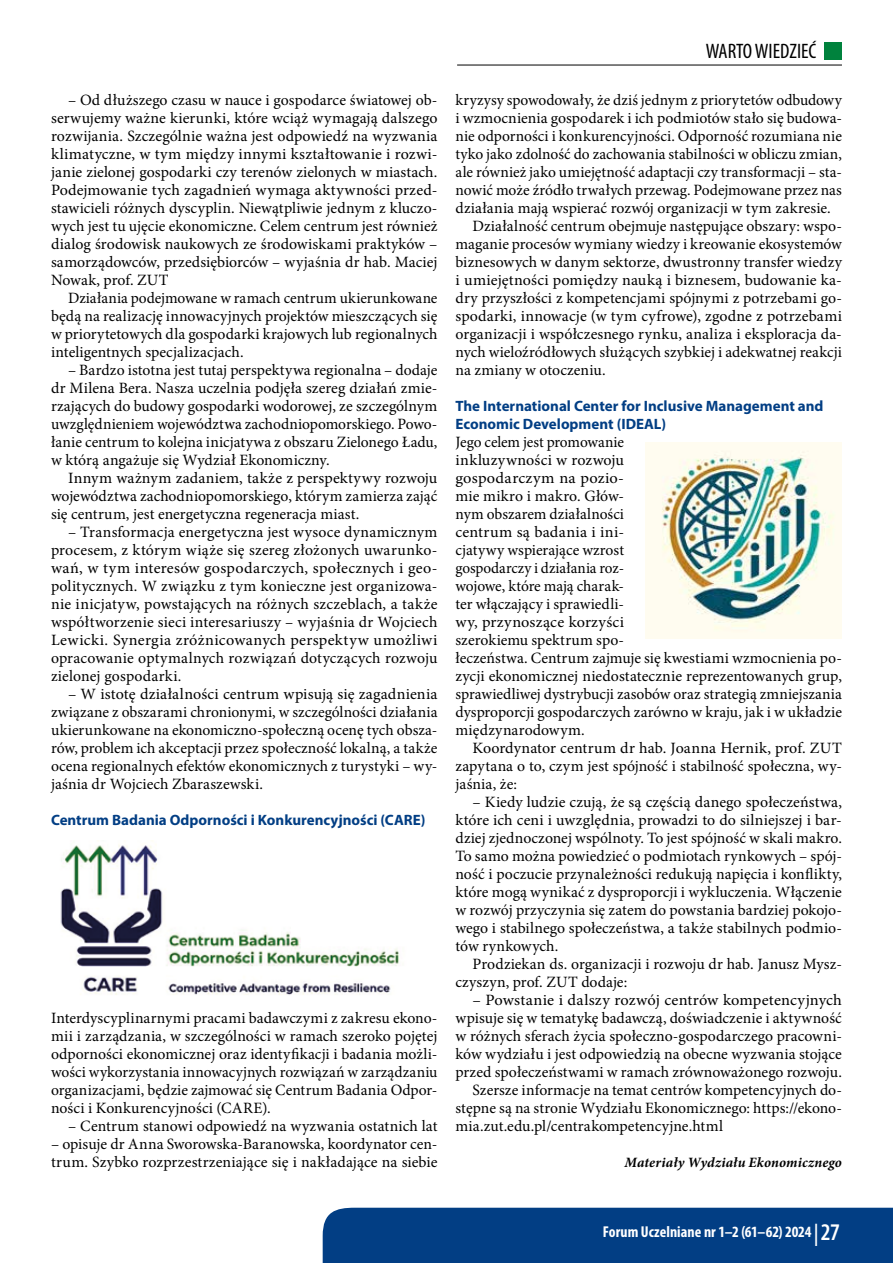
<style>
.page{position:relative;width:893px;height:1263px;background:#fff}
.page>*{position:absolute;margin:0;border:0;box-sizing:border-box;transform-origin:0 0}
.t1{font:condensed 21px "Myriad Pro";color:#000}
.t2{font:15.75px/18px "Minion Pro";letter-spacing:.005em;color:#000;text-align:justify}
.t3{font:15.75px "Minion Pro";letter-spacing:.005em;color:#000;scale:1.04 1}
.t4{font:700 condensed 15.75px "Myriad Pro";letter-spacing:.005em;color:#fff}
.t5{font:700 15px/18px "Myriad Pro";color:#023e84}
.t6{font:italic 700 14.25px "Minion Pro";letter-spacing:.01em;color:#000}
.s1{font-weight:400;font-size:33px}
.s2{font-weight:600;font-size:24px}
</style>
<div class="page">
<div style="left:825px;top:43px;width:17px;height:17px;background:#00823d"></div>
<hr style="left:457px;top:65px;width:385px;height:1px;background:#000">
<div style="left:323px;top:1208px;width:570px;height:55px;background:#023e84"></div>
<img style="left:60px;top:845px;width:339px;height:150px">
<img style="left:645px;top:442px;width:197px;height:197px">
<p class="t2" style="left:51px;top:91px;width:388px;text-indent:17px">– Od dłuższego czasu w nauce i gospodarce światowej ob&shy;serwujemy ważne kierunki, które wciąż wymagają dalszego rozwijania. Szczególnie ważna jest odpowiedź na wyzwania klimatyczne, w tym między innymi kształtowanie i rozwi&shy;janie zielonej gospodarki czy terenów zielonych w miastach.<br>Podejmowanie tych zagadnień wymaga aktywności przed&shy;stawicieli różnych dyscyplin. Niewątpliwie jednym z kluczo&shy;wych jest tu ujęcie ekonomiczne. Celem centrum jest również dialog środowisk naukowych ze środowiskami praktyków – samorządowców, przedsiębiorców – wyjaśnia dr hab. Maciej Nowak, prof. ZUT</p>
<p class="t2" style="left:51px;top:289px;width:388px;text-indent:17px">Działania podejmowane w ramach centrum ukierunkowane będą na realizację innowacyjnych projektów mieszczących się w priorytetowych dla gospodarki krajowych lub regionalnych inteligentnych specjalizacjach.</p>
<p class="t2" style="left:51px;top:361px;width:388px;text-indent:17px">– Bardzo istotna jest tutaj perspektywa regionalna – dodaje dr Milena Bera. Nasza uczelnia podjęła szereg działań zmie&shy;rzających do budowy gospodarki wodorowej, ze szczególnym uwzględnieniem województwa zachodniopomorskiego. Powo&shy;łanie centrum to kolejna inicjatywa z obszaru Zielonego Ładu, w którą angażuje się Wydział Ekonomiczny.</p>
<p class="t2" style="left:51px;top:469px;width:388px;text-indent:17px">Innym ważnym zadaniem, także z perspektywy rozwoju województwa zachodniopomorskiego, którym zamierza zająć się centrum, jest energetyczna regeneracja miast.</p>
<p class="t2" style="left:51px;top:523px;width:388px;text-indent:17px">– Transformacja energetyczna jest wysoce dynamicznym procesem, z którym wiąże się szereg złożonych uwarunko&shy;wań, w tym interesów gospodarczych, społecznych i geo&shy;politycznych. W związku z tym konieczne jest organizowa&shy;nie inicjatyw, powstających na różnych szczeblach, a także współtworzenie sieci interesariuszy – wyjaśnia dr Wojciech Lewicki. Synergia zróżnicowanych perspektyw umożliwi opracowanie optymalnych rozwiązań dotyczących rozwoju zielonej gospodarki.</p>
<p class="t2" style="left:51px;top:685px;width:388px;text-indent:17px">– W istotę działalności centrum wpisują się zagadnienia związane z obszarami chronionymi, w szczególności działania ukierunkowane na ekonomiczno-społeczną ocenę tych obsza&shy;rów, problem ich akceptacji przez społeczność lokalną, a także ocena regionalnych efektów ekonomicznych z turystyki – wy&shy;jaśnia dr Wojciech Zbaraszewski.</p>
<p class="t5" style="left:51px;top:810px;width:376px">Centrum Badania Odporności i Konkurencyjności (CARE)</p>
<p class="t2" style="left:51px;top:1009px;width:388px">Interdyscyplinarnymi pracami badawczymi z zakresu ekono&shy;mii i zarządzania, w szczególności w ramach szeroko pojętej odporności ekonomicznej oraz identyfikacji i badania możli&shy;wości wykorzystania innowacyjnych rozwiązań w zarządzaniu organizacjami, będzie zajmować się Centrum Badania Odpor&shy;ności i Konkurencyjności (CARE).</p>
<p class="t2" style="left:68px;top:1117px;width:371px">– Centrum stanowi odpowiedź na wyzwania ostatnich lat</p>
<p class="t2" style="left:51px;top:1135px;width:388px">– opisuje dr Anna Sworowska-Baranowska, koordynator cen&shy;trum. Szybko rozprzestrzeniające się i nakładające na siebie</p>
<h1 class="t1" style="left:706px;top:39px;width:112px">WARTO WIEDZIEĆ</h1>
<p class="t2" style="left:455px;top:91px;width:388px">kryzysy spowodowały, że dziś jednym z priorytetów odbudowy</p>
<p class="t2" style="left:455px;top:109px;width:388px">i wzmocnienia gospodarek i ich podmiotów stało się budowa-</p>
<p class="t2" style="left:455px;top:127px;width:388px">nie odporności i konkurencyjności. Odporność rozumiana nie</p>
<p class="t2" style="left:455px;top:145px;width:388px">tyko jako zdolność do zachowania stabilności w obliczu zmian,</p>
<p class="t2" style="left:455px;top:163px;width:388px">ale również jako umiejętność adaptacji czy transformacji – sta-</p>
<p class="t2" style="left:455px;top:181px;width:388px">nowić może źródło trwałych przewag. Podejmowane przez nas</p>
<p class="t2" style="left:455px;top:199px;width:377px">działania mają wspierać rozwój organizacji w tym zakresie.</p>
<p class="t2" style="left:472px;top:217px;width:371px">Działalność centrum obejmuje następujące obszary: wspo-</p>
<p class="t2" style="left:455px;top:235px;width:388px">maganie procesów wymiany wiedzy i kreowanie ekosystemów</p>
<p class="t2" style="left:455px;top:253px;width:388px">biznesowych w danym sektorze, dwustronny transfer wiedzy</p>
<p class="t2" style="left:455px;top:271px;width:388px">i umiejętności pomiędzy nauką i biznesem, budowanie ka-</p>
<p class="t2" style="left:455px;top:289px;width:388px">dry przyszłości z kompetencjami spójnymi z potrzebami go-</p>
<p class="t2" style="left:455px;top:307px;width:388px">spodarki, innowacje (w tym cyfrowe), zgodne z potrzebami</p>
<p class="t2" style="left:455px;top:325px;width:388px">organizacji i współczesnego rynku, analiza i eksploracja da-</p>
<p class="t2" style="left:455px;top:343px;width:388px">nych wieloźródłowych służących szybkiej i adekwatnej reakcji</p>
<p class="t2" style="left:455px;top:361px;width:152px">na zmiany w otoczeniu.</p>
<p class="t5" style="left:455px;top:396px;width:370px">The International Center for Inclusive Management and<br>Economic Development (IDEAL)</p>
<p class="t2" style="left:455px;top:433px;width:388px;text-align:left">Jego celem jest promowanie<br>inkluzywności w rozwoju<br>gospodarczym na pozio-<br>mie mikro i makro. Głów-<br>nym obszarem działalności<br>centrum są badania i ini-<br>cjatywy wspierające wzrost<br>gospodarczy i działania roz-<br>wojowe, które mają charak-<br>ter włączający i sprawiedli-<br>wy, przynoszące korzyści<br>szerokiemu spektrum spo-<br>łeczeństwa. Centrum zajmuje się kwestiami wzmocnienia po&shy;zycji ekonomicznej niedostatecznie reprezentowanych grup, sprawiedliwej dystrybucji zasobów oraz strategią zmniejszania dysproporcji gospodarczych zarówno w kraju, jak i w układzie międzynarodowym.</p>
<p class="t2" style="left:455px;top:739px;width:388px;text-indent:17px">Koordynator centrum dr hab. Joanna Hernik, prof. ZUT zapytana o to, czym jest spójność i stabilność społeczna, wy&shy;jaśnia, że:</p>
<p class="t2" style="left:455px;top:793px;width:388px;text-indent:17px">– Kiedy ludzie czują, że są częścią danego społeczeństwa, które ich ceni i uwzględnia, prowadzi to do silniejszej i bar&shy;dziej zjednoczonej wspólnoty. To jest spójność w skali makro.<br>To samo można powiedzieć o podmiotach rynkowych – spój&shy;ność i poczucie przynależności redukują napięcia i konflikty, które mogą wynikać z dysproporcji i wykluczenia. Włączenie w rozwój przyczynia się zatem do powstania bardziej pokojo&shy;wego i stabilnego społeczeństwa, a także stabilnych podmio&shy;tów rynkowych.</p>
<p class="t2" style="left:455px;top:955px;width:388px;text-indent:17px">Prodziekan ds. organizacji i rozwoju dr hab. Janusz Mysz&shy;czyszyn, prof. ZUT dodaje:</p>
<p class="t3" style="left:472px;top:989px;width:357px">– Powstanie i dalszy rozwój centrów kompetencyjnych</p>
<p class="t2" style="left:455px;top:1009px;width:388px">wpisuje się w tematykę badawczą, doświadczenie i aktywność</p>
<p class="t2" style="left:455px;top:1027px;width:388px">w różnych sferach życia społeczno-gospodarczego pracowni-</p>
<p class="t2" style="left:455px;top:1045px;width:388px">ków wydziału i jest odpowiedzią na obecne wyzwania stojące</p>
<p class="t2" style="left:455px;top:1063px;width:388px">przed społeczeństwami w ramach zrównoważonego rozwoju.</p>
<p class="t2" style="left:472px;top:1081px;width:371px">Szersze informacje na temat centrów kompetencyjnych do-</p>
<p class="t2" style="left:455px;top:1099px;width:388px">stępne są na stronie Wydziału Ekonomicznego: https://ekono-</p>
<p class="t2" style="left:455px;top:1117px;width:269px">mia.zut.edu.pl/centrakompetencyjne.html</p>
<p class="t6" style="left:624px;top:1152px;width:219px">Materiały Wydziału Ekonomicznego</p>
<p class="t4" style="left:603px;top:1222px;width:239px">Forum Uczelniane nr 1–2 (61–62) 2024 <span class="s1">I</span> <span class="s2">27</span></p>
</div>
